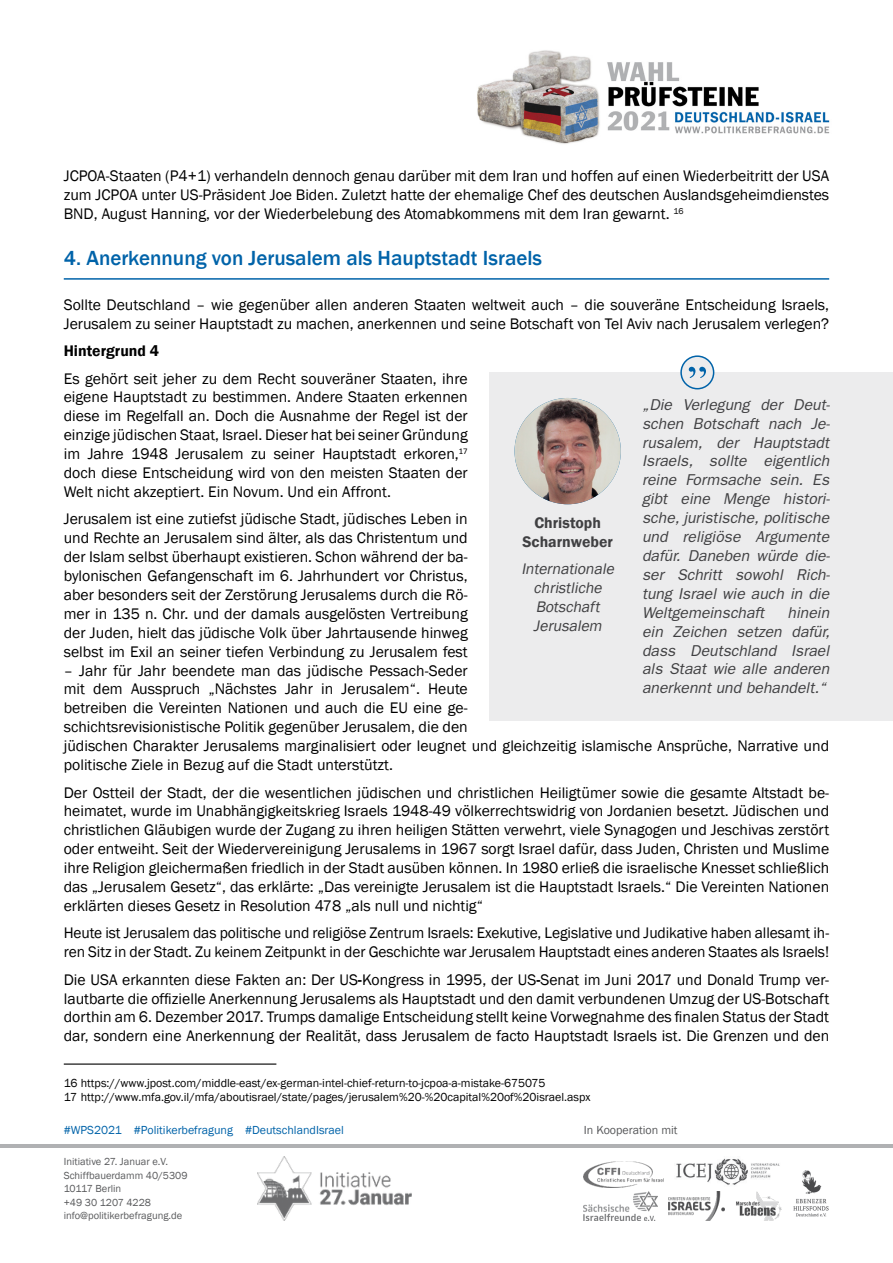
<style>
.page{position:relative;width:893px;height:1263px;background:#fff}
.page>*{position:absolute;margin:0;border:0;box-sizing:border-box;transform-origin:0 0}
.t1{font:500 21px "Franklin Gothic";color:#0063a9}
.t2{font:15.75px/18.9px "Franklin Gothic";color:#000;text-align:justify}
.t3{font:italic 15.75px/18.9px "Franklin Gothic";color:#404042;text-align:justify}
.t4{font:italic 15.75px/18.9px "Franklin Gothic";color:#404042;text-align:center}
.t5{font:600 15.75px/18.9px "Franklin Gothic";color:#404042;text-align:center}
.t6{font:600 15.75px "Franklin Gothic";color:#000}
.t7{font:12px/14.4px "Franklin Gothic";color:#000}
.t8{font:12px "Franklin Gothic";color:#0063a9}
.t9{font:12px "Franklin Gothic";color:#58595b}
.t10{font:10.5px/13.5px "Franklin Gothic";color:#58595b}
.s1{font-weight:600}
</style>
<div class="page">
<img style="left:477px;top:50px;width:353px;height:94px">
<img style="left:584px;top:1161px;width:79px;height:26px">
<img style="left:668px;top:1191px;width:56px;height:29px">
<img style="left:793px;top:1170px;width:36px;height:47px">
<img style="left:258px;top:1157px;width:153px;height:63px">
<img style="left:676px;top:1158px;width:104px;height:27px">
<img style="left:736px;top:1191px;width:46px;height:29px">
<img style="left:584px;top:1191px;width:73px;height:29px">
<hr style="left:0;top:1144px;width:893px;height:3px;background:#b0b1b3">
<hr style="left:64px;top:278px;width:765px;height:2px;background:#0063a9">
<hr style="left:64px;top:1063px;width:212px;height:2px;background:#000">
<div style="left:489px;top:372px;width:404px;height:349px;background:#ececed"></div>
<img style="left:514px;top:398px;width:107px;height:106px;border-radius:53px">
<div style="left:681px;top:356px;width:33px;height:33px;background:#ececed;border-radius:50%"></div>
<div style="left:680px;top:355px;width:34px;height:34px;border:2px solid #0063a9;border-radius:50%"></div>
<svg style="left:689px;top:367px;width:17px;height:11px"></svg>
<p class="t2" style="left:64px;top:167px;width:767px">JCPOA-Staaten (P4+1) verhandeln dennoch genau darüber mit dem Iran und hoffen auf einen Wiederbeitritt der USA zum JCPOA unter US-Präsident Joe Biden. Zuletzt hatte der ehemalige Chef des deutschen Auslandsgeheimdienstes BND, August Hanning, vor der Wiederbelebung des Atomabkommens mit dem Iran gewarnt. <sup>16</sup></p>
<h1 class="t1" style="left:64px;top:245px;width:480px">4. Anerkennung von Jerusalem als Hauptstadt Israels</h1>
<p class="t2" style="left:64px;top:295px;width:767px">Sollte Deutschland – wie gegenüber allen anderen Staaten weltweit auch – die souveräne Entscheidung Israels,<br>Jerusalem zu seiner Hauptstadt zu machen, anerkennen und seine Botschaft von Tel Aviv nach Jerusalem verlegen?</p>
<p class="t6" style="left:64px;top:341px;width:97px">Hintergrund 4</p>
<p class="t2" style="left:64px;top:369px;width:405px">Es gehört seit jeher zu dem Recht souveräner Staaten, ihre eigene Hauptstadt zu bestimmen. Andere Staaten erkennen diese im Regelfall an. Doch die Ausnahme der Regel ist der einzige jüdischen Staat, Israel. Dieser hat bei seiner Gründung im Jahre 1948 Jerusalem zu seiner Hauptstadt erkoren,<sup>17 </sup>doch diese Entscheidung wird von den meisten Staaten der Welt nicht akzeptiert. Ein Novum. Und ein Affront.</p>
<p class="t2" style="left:64px;top:510px;width:405px">Jerusalem ist eine zutiefst jüdische Stadt, jüdisches Leben in und Rechte an Jerusalem sind älter, als das Christentum und der Islam selbst überhaupt existieren. Schon während der ba&shy;bylonischen Gefangenschaft im 6. Jahrhundert vor Christus, aber besonders seit der Zerstörung Jerusalems durch die Rö&shy;mer in 135 n. Chr. und der damals ausgelösten Vertreibung der Juden, hielt das jüdische Volk über Jahrtausende hinweg selbst im Exil an seiner tiefen Verbindung zu Jerusalem fest</p>
<p class="t2" style="left:64px;top:661px;width:767px;text-align:left">– Jahr für Jahr beendete man das jüdische Pessach-Seder<br>mit dem Ausspruch „Nächstes Jahr in Jerusalem“. Heute<br>betreiben die Vereinten Nationen und auch die EU eine ge-<br>schichtsrevisionistische Politik gegenüber Jerusalem, die den<br>jüdischen Charakter Jerusalems marginalisiert oder leugnet und gleichzeitig islamische Ansprüche, Narrative und politische Ziele in Bezug auf die Stadt unterstützt.</p>
<p class="t2" style="left:64px;top:783px;width:767px">Der Ostteil der Stadt, der die wesentlichen jüdischen und christlichen Heiligtümer sowie die gesamte Altstadt be&shy;heimatet, wurde im Unabhängigkeitskrieg Israels 1948-49 völkerrechtswidrig von Jordanien besetzt. Jüdischen und christlichen Gläubigen wurde der Zugang zu ihren heiligen Stätten verwehrt, viele Synagogen und Jeschivas zerstört oder entweiht. Seit der Wiedervereinigung Jerusalems in 1967 sorgt Israel dafür, dass Juden, Christen und Muslime ihre Religion gleichermaßen friedlich in der Stadt ausüben können. In 1980 erließ die israelische Knesset schließlich das „Jerusalem Gesetz“, das erklärte: „Das vereinigte Jerusalem ist die Hauptstadt Israels.“ Die Vereinten Nationen erklärten dieses Gesetz in Resolution 478 „als null und nichtig“</p>
<p class="t2" style="left:64px;top:924px;width:767px">Heute ist Jerusalem das politische und religiöse Zentrum Israels: Exekutive, Legislative und Judikative haben allesamt ih&shy;ren Sitz in der Stadt. Zu keinem Zeitpunkt in der Geschichte war Jerusalem Hauptstadt eines anderen Staates als Israels!</p>
<p class="t2" style="left:64px;top:970px;width:767px">Die USA erkannten diese Fakten an: Der US<span class="s1">-</span>Kongress in 1995, der US<span class="s1">-</span>Senat im Juni 2017 und Donald Trump ver&shy;lautbarte die offizielle Anerkennung Jerusalems als Hauptstadt und den damit verbundenen Umzug der US-Botschaft dorthin am 6. Dezember 2017. Trumps damalige Entscheidung stellt keine Vorwegnahme des finalen Status der Stadt dar, sondern eine Anerkennung der Realität, dass Jerusalem de facto Hauptstadt Israels ist. Die Grenzen und den</p>
<p class="t7" style="left:64px;top:1076px;width:528px">16 https://www.jpost.com/middle-east/ex-german-intel-chief-return-to-jcpoa-a-mistake-675075<br>17 http://www.mfa.gov.il/mfa/aboutisrael/state/pages/jerusalem%20-%20capital%20of%20israel.aspx</p>
<p class="t3" style="left:642px;top:395px;width:189px">„Die Verlegung der Deut&shy;schen Botschaft nach Je&shy;rusalem, der Hauptstadt Israels, sollte eigentlich reine Formsache sein. Es gibt eine Menge histori&shy;sche, juristische, politische und religiöse Argumente dafür. Daneben würde die&shy;ser Schritt sowohl Rich&shy;tung Israel wie auch in die Weltgemeinschaft</p>
<p class="t5" style="left:522px;top:513px;width:92px">Christoph<br>Scharnweber</p>
<p class="t4" style="left:521px;top:560px;width:98px">Internationale christliche<br>Botschaft<br>Jerusalem</p>
<p class="t3" style="left:642px;top:603px;width:189px;text-indent:146px">hinein ein Zeichen setzen dafür, dass Deutschland Israel als Staat wie alle anderen anerkennt und behandelt.“</p>
<p class="t8" style="left:64px;top:1123px;width:282px">#WPS2021 #Politikerbefragung #DeutschlandIsrael</p>
<p class="t9" style="left:584px;top:1123px;width:95px">In Kooperation mit</p>
<p class="t10" style="left:64px;top:1155px;width:125px">Initiative 27. Januar e.V.<br>Schiffbauerdamm 40/5309<br>10117 Berlin<br>+49 30 1207 4228 info@politikerbefragung.de</p>
</div>
